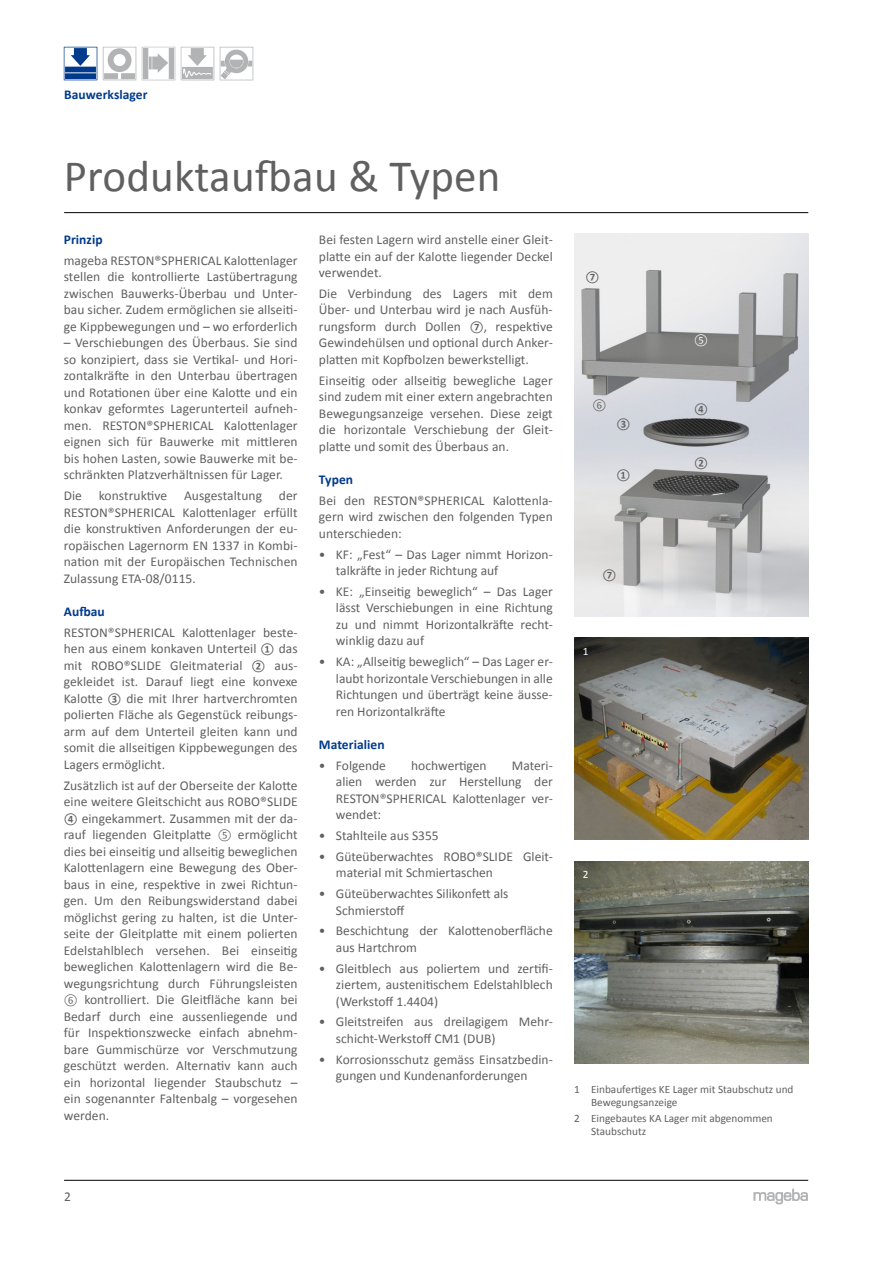
<style>
.page{position:relative;width:893px;height:1263px;background:#fff}
.page>*{position:absolute;margin:0;border:0;box-sizing:border-box;transform-origin:0 0}
.t1{font:45px "Calibri";letter-spacing:.005em;color:#616060}
.t2{font:13.5px/16.5px "Calibri";color:#616060;text-align:justify}
.t3{font:700 13.5px "Calibri";letter-spacing:.005em;color:#003a8c}
.t4{font:11.25px/13.5px "Calibri";color:#616060}
.t5{font:11.25px "Calibri";color:#fff}
.t6{font:700 10.5px "Calibri";color:#616060}
.t7{font:10.5px "Calibri";color:#fff}
.t8{font:10.5px "Calibri";color:#616060}
.s1{font-weight:700;font-size:10.5px}
.s2{font-size:10.5px}
</style>
<div class="page">
<hr style="left:64px;top:1180px;width:744px;height:1px;background:#000">
<hr style="left:64px;top:212px;width:744px;height:1px;background:#000">
<svg style="left:753px;top:1189px;width:55px;height:15px"></svg>
<svg style="left:103px;top:47px;width:33px;height:33px"></svg>
<svg style="left:64px;top:47px;width:33px;height:34px"></svg>
<svg style="left:181px;top:47px;width:33px;height:33px"></svg>
<svg style="left:220px;top:47px;width:34px;height:33px"></svg>
<svg style="left:221px;top:72px;width:7px;height:7px"></svg>
<svg style="left:142px;top:47px;width:33px;height:33px"></svg>
<img style="left:574px;top:234px;width:234px;height:383px">
<img style="left:574px;top:638px;width:234px;height:202px">
<img style="left:574px;top:861px;width:234px;height:202px">
<p class="t3" style="left:64px;top:85px;width:85px">Bauwerkslager</p>
<h1 class="t1" style="left:64px;top:145px;width:438px">Produktaufbau &amp; Typen</h1>
<p class="t3" style="left:64px;top:230px;width:40px">Prinzip</p>
<p class="t2" style="left:64px;top:252px;width:235px">mageba RESTON®SPHERICAL Kalottenlager stellen die kontrollierte Lastübertragung zwischen Bauwerks-Überbau und Unter&shy;bau sicher. Zudem ermöglichen sie allseiti&shy;ge Kippbewegungen und – wo erforderlich</p>
<p class="t2" style="left:64px;top:334px;width:235px">– Verschiebungen des Überbaus. Sie sind so konzipiert, dass sie Vertikal- und Hori&shy;zontalkräfte in den Unterbau übertragen und Rotationen über eine Kalotte und ein konkav geformtes Lagerunterteil aufneh&shy;men. RESTON®SPHERICAL Kalottenlager eignen sich für Bauwerke mit mittleren bis hohen Lasten, sowie Bauwerke mit be&shy;schränkten Platzverhältnissen für Lager.</p>
<p class="t2" style="left:64px;top:487px;width:235px">Die konstruktive Ausgestaltung der RESTON®SPHERICAL Kalottenlager erfüllt die konstruktiven Anforderungen der eu&shy;ropäischen Lagernorm EN 1337 in Kombi&shy;nation mit der Europäischen Technischen Zulassung ETA-08/0115.</p>
<p class="t3" style="left:64px;top:602px;width:43px">Aufbau</p>
<p class="t2" style="left:64px;top:624px;width:235px">RESTON®SPHERICAL Kalottenlager beste&shy;hen aus einem konkaven Unterteil <span class="s1">①</span> das mit ROBO®SLIDE Gleitmaterial <span class="s1">②</span> aus&shy;gekleidet ist. Darauf liegt eine konvexe Kalotte <span class="s1">③</span> die mit Ihrer hartverchromten polierten Fläche als Gegenstück reibungs&shy;arm auf dem Unterteil gleiten kann und somit die allseitigen Kippbewegungen des Lagers ermöglicht.</p>
<p class="t2" style="left:64px;top:776px;width:235px">Zusätzlich ist auf der Oberseite der Kalotte eine weitere Gleitschicht aus ROBO®SLIDE <span class="s1">④</span> eingekammert. Zusammen mit der da&shy;rauf liegenden Gleitplatte <span class="s2">⑤</span> ermöglicht dies bei einseitig und allseitig beweglichen Kalottenlagern eine Bewegung des Ober&shy;baus in eine, respektive in zwei Richtun&shy;gen. Um den Reibungswiderstand dabei möglichst gering zu halten, ist die Unter&shy;seite der Gleitplatte mit einem polierten Edelstahlblech versehen. Bei einseitig beweglichen Kalottenlagern wird die Be&shy;wegungsrichtung durch Führungsleisten <span class="s2">⑥</span> kontrolliert. Die Gleitfläche kann bei Bedarf durch eine aussenliegende und für Inspektionszwecke einfach abnehm&shy;bare Gummischürze vor Verschmutzung geschützt werden. Alternativ kann auch ein horizontal liegender Staubschutz – ein sogenannter Faltenbalg – vorgesehen werden.</p>
<p class="t2" style="left:319px;top:231px;width:235px">Bei festen Lagern wird anstelle einer Gleit&shy;platte ein auf der Kalotte liegender Deckel verwendet.</p>
<p class="t2" style="left:319px;top:285px;width:235px">Die Verbindung des Lagers mit dem Über- und Unterbau wird je nach Ausfüh&shy;rungsform durch Dollen <span class="s1">⑦</span>, respektive Gewindehülsen und optional durch Anker&shy;platten mit Kopfbolzen bewerkstelligt.</p>
<p class="t2" style="left:319px;top:371px;width:235px">Einseitig oder allseitig bewegliche Lager sind zudem mit einer extern angebrachten Bewegungsanzeige versehen. Diese zeigt die horizontale Verschiebung der Gleit&shy;platte und somit des Überbaus an.</p>
<p class="t3" style="left:319px;top:470px;width:36px">Typen</p>
<p class="t2" style="left:319px;top:492px;width:235px">Bei den RESTON®SPHERICAL Kalottenla&shy;gern wird zwischen den folgenden Typen unterschieden:</p>
<p class="t2" style="left:336px;top:545px;width:218px;text-indent:-17px">• KF: „Fest“ – Das Lager nimmt Horizon&shy;talkräfte in jeder Richtung auf</p>
<p class="t2" style="left:336px;top:583px;width:218px;text-indent:-17px">• KE: „Einseitig beweglich“ – Das Lager lässt Verschiebungen in eine Richtung zu und nimmt Horizontalkräfte recht&shy;winklig dazu auf</p>
<p class="t2" style="left:336px;top:653px;width:218px;text-indent:-17px">• KA: „Allseitig beweglich“ – Das Lager er&shy;laubt horizontale Verschiebungen in alle Richtungen und überträgt keine äusse&shy;ren Horizontalkräfte</p>
<p class="t3" style="left:319px;top:735px;width:67px">Materialien</p>
<p class="t2" style="left:319px;top:757px;width:69px">• Folgende</p>
<p class="t2" style="left:411px;top:757px;width:77px">hochwertigen</p>
<p class="t2" style="left:336px;top:757px;width:218px;text-indent:176px">Materi&shy;alien werden zur Herstellung der RESTON®SPHERICAL Kalottenlager ver&shy;wendet:</p>
<p class="t2" style="left:319px;top:827px;width:121px">• Stahlteile aus S355</p>
<p class="t2" style="left:336px;top:848px;width:218px;text-indent:-17px">• Güteüberwachtes ROBO®SLIDE Gleit&shy;material mit Schmiertaschen</p>
<p class="t2" style="left:336px;top:885px;width:174px;text-indent:-17px">• Güteüberwachtes Silikonfett als<br>Schmierstoff</p>
<p class="t2" style="left:336px;top:922px;width:218px;text-indent:-17px">• Beschichtung der Kalottenoberfläche aus Hartchrom</p>
<p class="t2" style="left:336px;top:959px;width:218px;text-indent:-17px">• Gleitblech aus poliertem und zertifi&shy;ziertem, austenitischem Edelstahlblech (Werkstoff 1.4404)</p>
<p class="t2" style="left:336px;top:1013px;width:218px;text-indent:-17px">• Gleitstreifen aus dreilagigem Mehr&shy;schicht-Werkstoff CM1 (DUB)</p>
<p class="t2" style="left:336px;top:1050px;width:218px;text-indent:-17px">• Korrosionsschutz gemäss Einsatzbedin&shy;gungen und Kundenanforderungen</p>
<p class="t6" style="left:585px;top:270px;width:15px">⑦</p>
<p class="t8" style="left:592px;top:398px;width:15px">⑥</p>
<p class="t6" style="left:617px;top:417px;width:15px">③</p>
<p class="t6" style="left:617px;top:468px;width:15px">①</p>
<p class="t6" style="left:603px;top:568px;width:15px">⑦</p>
<p class="t5" style="left:583px;top:643px;width:7px">1</p>
<p class="t7" style="left:694px;top:333px;width:15px">⑤</p>
<p class="t6" style="left:694px;top:402px;width:15px">④</p>
<p class="t6" style="left:694px;top:456px;width:15px">②</p>
<p class="t5" style="left:583px;top:866px;width:7px">2</p>
<p class="t4" style="left:591px;top:1082px;width:204px;text-indent:-17px">1 Einbaufertiges KE Lager mit Staubschutz und<br>Bewegungsanzeige</p>
<p class="t4" style="left:591px;top:1111px;width:183px;text-indent:-17px">2 Eingebautes KA Lager mit abgenommen<br>Staubschutz</p>
<p class="t2" style="left:64px;top:1188px;width:8px">2</p>
</div>
